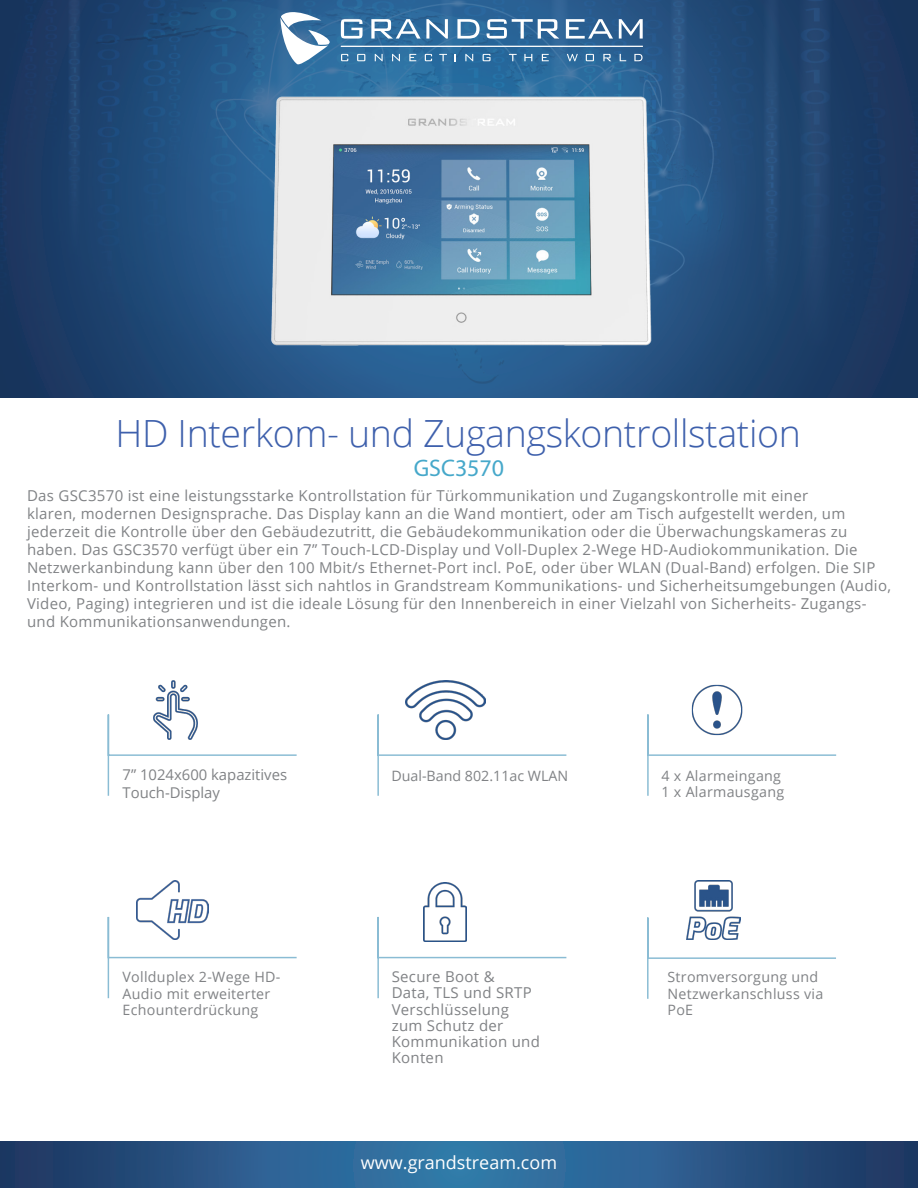
<style>
.page{position:relative;width:918px;height:1188px;background:#fff}
.page>*{position:absolute;margin:0;border:0;box-sizing:border-box;transform-origin:0 0}
.t1{font:300 37.5px "Open Sans";letter-spacing:-.01em;color:#3e60ac}
.t2{font:24px "Myriad Pro";color:#46a8ca}
.t3{font:18px "Open Sans";color:#fff}
.t4{font:15px/18px "Open Sans";letter-spacing:.02em;color:#808285}
.t5{font:14.85px/17.9px "Open Sans";color:#808285}
.t6{font:14.25px/16.2px "Open Sans";letter-spacing:.02em;color:#808285}
.t7{font:14.25px "Open Sans";color:#808285}
</style>
<div class="page">
<img style="left:0;top:0;width:918px;height:397px">
<svg style="left:280px;top:12px;width:50px;height:48px"></svg>
<svg style="left:341px;top:19px;width:22px;height:20px"></svg>
<svg style="left:371px;top:19px;width:77px;height:20px"></svg>
<svg style="left:457px;top:19px;width:23px;height:20px"></svg>
<svg style="left:487px;top:19px;width:72px;height:20px"></svg>
<svg style="left:566px;top:19px;width:47px;height:20px"></svg>
<svg style="left:619px;top:19px;width:24px;height:20px"></svg>
<svg style="left:341px;top:54px;width:7px;height:6px"></svg>
<svg style="left:357px;top:54px;width:8px;height:6px"></svg>
<svg style="left:375px;top:54px;width:8px;height:6px"></svg>
<svg style="left:392px;top:54px;width:8px;height:6px"></svg>
<svg style="left:409px;top:54px;width:7px;height:6px"></svg>
<svg style="left:425px;top:54px;width:7px;height:6px"></svg>
<svg style="left:439px;top:54px;width:8px;height:6px"></svg>
<svg style="left:465px;top:54px;width:8px;height:6px"></svg>
<svg style="left:483px;top:54px;width:8px;height:6px"></svg>
<svg style="left:509px;top:54px;width:8px;height:6px"></svg>
<svg style="left:524px;top:54px;width:8px;height:6px"></svg>
<svg style="left:542px;top:54px;width:7px;height:6px"></svg>
<svg style="left:634px;top:54px;width:9px;height:6px"></svg>
<svg style="left:586px;top:54px;width:8px;height:6px"></svg>
<svg style="left:603px;top:54px;width:8px;height:6px"></svg>
<svg style="left:620px;top:54px;width:6px;height:6px"></svg>
<svg style="left:567px;top:54px;width:11px;height:6px"></svg>
<hr style="left:341px;top:46px;width:302px;height:1px;background:#fff">
<svg style="left:0;top:1142px;width:918px;height:46px;background:#295988"></svg>
<svg style="left:647px;top:714px;width:190px;height:82px"></svg>
<svg style="left:107px;top:714px;width:190px;height:82px"></svg>
<svg style="left:377px;top:714px;width:190px;height:82px"></svg>
<svg style="left:107px;top:915px;width:190px;height:84px"></svg>
<svg style="left:377px;top:915px;width:190px;height:84px"></svg>
<svg style="left:647px;top:917px;width:189px;height:82px"></svg>
<img style="left:686px;top:880px;width:54px;height:60px">
<img style="left:64px;top:60px;width:806px;height:322px">
<img style="left:406px;top:680px;width:80px;height:60px">
<img style="left:685px;top:684px;width:64px;height:58px">
<img style="left:137px;top:880px;width:71px;height:60px">
<img style="left:153px;top:680px;width:44px;height:59px">
<img style="left:423px;top:882px;width:43px;height:60px">
<p class="t1" style="left:116px;top:407px;width:687px">HD Interkom- und Zugangskontrollstation</p>
<p class="t4" style="left:27px;top:487px;width:866px">Das GSC3570 ist eine leistungsstarke Kontrollstation für Türkommunikation und Zugangskontrolle mit einer<br>klaren, modernen Designsprache. Das Display kann an die Wand montiert, oder am Tisch aufgestellt werden, um jederzeit die Kontrolle über den Gebäudezutritt, die Gebäudekommunikation oder die Überwachungskameras zu haben. Das GSC3570 verfügt über ein 7” Touch-LCD-Display und Voll-Duplex 2-Wege HD-Audiokommunikation. Die Netzwerkanbindung kann über den 100 Mbit/s Ethernet-Port incl. PoE, oder über WLAN (Dual-Band) erfolgen. Die SIP Interkom- und Kontrollstation lässt sich nahtlos in Grandstream Kommunikations- und Sicherheitsumgebungen (Audio, Video, Paging) integrieren und ist die ideale Lösung für den Innenbereich in einer Vielzahl von Sicherheits- Zugangs&shy;und Kommunikationsanwendungen.</p>
<p class="t2" style="left:414px;top:453px;width:92px">GSC3570</p>
<p class="t5" style="left:123px;top:766px;width:166px">7” 1024x600 kapazitives<br>Touch-Display</p>
<p class="t6" style="left:123px;top:969px;width:159px">Vollduplex 2-Wege HD-<br>Audio mit erweiterter<br>Echounterdrückung</p>
<p class="t7" style="left:391px;top:766px;width:178px">Dual-Band 802.11ac WLAN</p>
<p class="t4" style="left:392px;top:968px;width:150px;line-height:16.2px">Secure Boot &amp;<br>Data, TLS und SRTP<br>Verschlüsselung zum Schutz der<br>Kommunikation und<br>Konten</p>
<p class="t3" style="left:361px;top:1151px;width:198px">www.grandstream.com</p>
<p class="t6" style="left:662px;top:767px;width:121px">4 x Alarmeingang</p>
<p class="t6" style="left:662px;top:783px;width:124px">1 x Alarmausgang</p>
<p class="t6" style="left:668px;top:969px;width:157px">Stromversorgung und<br>Netzwerkanschluss via<br>PoE</p>
</div>
